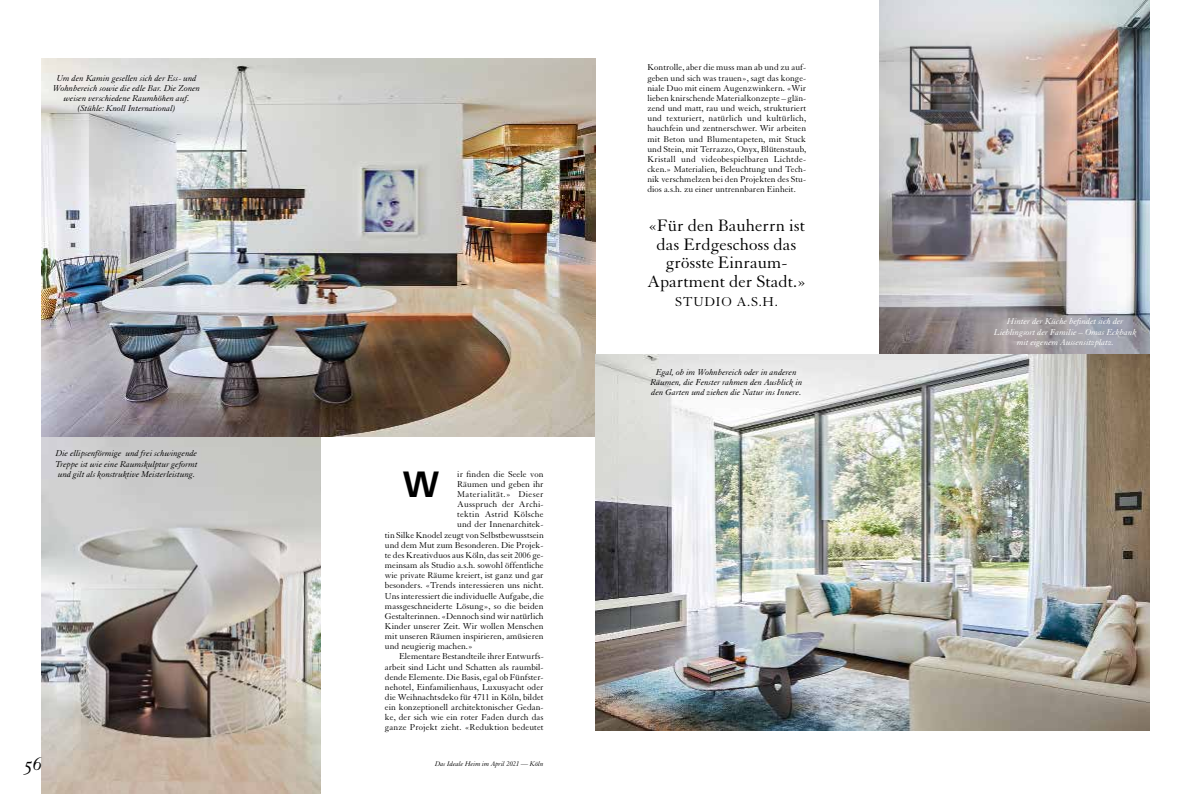
<style>
.page{position:relative;width:1191px;height:794px;background:#fff}
.page>*{position:absolute;margin:0;border:0;box-sizing:border-box;transform-origin:0 0}
.t1{font:700 36.5px "Frutiger";color:#000}
.t2{font:20px "Granjon Italic Os F";color:#000}
.t3{font:18px/18.7px "Granjon LT Std";color:#000;text-align:center}
.t4{font:14px "Granjon LT Std";letter-spacing:.05em;color:#000}
.t5{font:9.2px/10.1px "Granjon LT Std";color:#000;text-align:justify}
.t6{font:italic 9.2px/10.1px "Granjon LT Std";color:#000;text-align:center}
.t7{font:italic 9.2px/10.1px "Granjon LT Std";color:#fff;text-align:center}
.t8{font:9.2px "Granjon LT Std";letter-spacing:.035em;color:#000}
.t9{font:9.2px "Granjon LT Std";letter-spacing:.02em;color:#000}
.t10{font:italic 7.3px "Granjon LT Std";color:#000}
</style>
<div class="page">
<img style="left:880px;top:0;width:269px;height:355px">
<img style="left:42px;top:436px;width:279px;height:358px">
<img style="left:42px;top:59px;width:553px;height:377px">
<img style="left:595px;top:355px;width:554px;height:375px">
<p class="t6" style="left:53px;top:73px;width:149px">Um den Kamin gesellen sich der Ess- und Wohnbereich sowie die edle Bar. Die Zonen weisen verschiedene Raumhöhen auf. (Stühle: Knoll International)</p>
<p class="t6" style="left:55px;top:449px;width:144px;text-align:justify">Die ellipsenförmige und frei schwingende Treppe ist wie eine Raumskulptur geformt und gilt als konstruktive Meisterleistung.</p>
<h2 class="t2" style="left:24px;top:753px;width:19px">56</h2>
<p class="t5" style="left:457px;top:469px;width:88px">ir finden die Seele von</p>
<p class="t5" style="left:457px;top:479px;width:88px">Räumen und geben ihr</p>
<p class="t8" style="left:457px;top:489px;width:88px">Materialität.» Dieser</p>
<p class="t5" style="left:457px;top:499px;width:88px">Ausspruch der Archi-</p>
<p class="t9" style="left:457px;top:509px;width:88px">tektin Astrid Kölsche</p>
<p class="t5" style="left:457px;top:520px;width:88px">und der Innenarchitek-</p>
<p class="t5" style="left:385px;top:530px;width:160px">tin Silke Knodel zeugt von Selbstbewusstsein</p>
<p class="t5" style="left:385px;top:540px;width:160px">und dem Mut zum Besonderen. Die Projek-</p>
<p class="t5" style="left:385px;top:550px;width:160px">te des Kreativduos aus Köln, das seit 2006 ge-</p>
<p class="t5" style="left:385px;top:560px;width:160px">meinsam als Studio a.s.h. sowohl öffentliche</p>
<p class="t5" style="left:385px;top:570px;width:160px">wie private Räume kreiert, ist ganz und gar</p>
<p class="t5" style="left:385px;top:580px;width:160px">besonders. «Trends interessieren uns nicht.</p>
<p class="t5" style="left:385px;top:591px;width:160px">Uns interessiert die individuelle Aufgabe, die</p>
<p class="t5" style="left:385px;top:601px;width:160px">massgeschneiderte Lösung», so die beiden</p>
<p class="t5" style="left:385px;top:611px;width:160px">Gestalterinnen. «Dennoch sind wir natürlich</p>
<p class="t5" style="left:385px;top:621px;width:160px">Kinder unserer Zeit. Wir wollen Menschen</p>
<p class="t5" style="left:385px;top:631px;width:160px">mit unseren Räumen inspirieren, amüsieren</p>
<p class="t5" style="left:385px;top:641px;width:89px">und neugierig machen.»</p>
<p class="t5" style="left:399px;top:651px;width:146px">Elementare Bestandteile ihrer Entwurfs-</p>
<p class="t5" style="left:385px;top:662px;width:160px">arbeit sind Licht und Schatten als raumbil-</p>
<p class="t5" style="left:385px;top:672px;width:160px">dende Elemente. Die Basis, egal ob Fünfster-</p>
<p class="t5" style="left:385px;top:682px;width:160px">nehotel, Einfamilienhaus, Luxusyacht oder</p>
<p class="t5" style="left:385px;top:692px;width:160px">die Weihnachtsdeko für 4711 in Köln, bildet</p>
<p class="t5" style="left:385px;top:702px;width:160px">ein konzeptionell architektonischer Gedan-</p>
<p class="t5" style="left:385px;top:712px;width:160px">ke, der sich wie ein roter Faden durch das</p>
<p class="t5" style="left:385px;top:723px;width:160px">ganze Projekt zieht. «Reduktion bedeutet</p>
<h1 class="t1" style="left:403px;top:463px;width:38px">W</h1>
<p class="t10" style="left:435px;top:759px;width:110px">Das Ideale Heim im April 2021 — Köln</p>
<p class="t5" style="left:647px;top:63px;width:160px">Kontrolle, aber die muss man ab und zu auf&shy;geben und sich was trauen», sagt das konge&shy;niale Duo mit einem Augenzwinkern. «Wir lieben knirschende Materialkonzepte – glän&shy;zend und matt, rau und weich, strukturiert und texturiert, natürlich und kultürlich, hauchfein und zentnerschwer. Wir arbeiten mit Beton und Blumentapeten, mit Stuck und Stein, mit Terrazzo, Onyx, Blütenstaub, Kristall und videobespielbaren Lichtde&shy;cken.» Materialien, Beleuchtung und Tech&shy;nik verschmelzen bei den Projekten des Stu&shy;dios a.s.h. zu einer untrennbaren Einheit.</p>
<h3 class="t3" style="left:647px;top:216px;width:160px">«Für den Bauherrn ist das Erdgeschoss das grösste Einraum-<br>Apartment der Stadt.»</h3>
<h3 class="t4" style="left:675px;top:294px;width:104px">STUDIO A.S.H.</h3>
<p class="t6" style="left:650px;top:367px;width:154px">Egal, ob im Wohnbereich oder in anderen<br>Räumen, die Fenster rahmen den Ausblick in den Garten und ziehen die Natur ins Innere.</p>
<p class="t7" style="left:994px;top:317px;width:144px">Hinter der Küche befindet sich der<br>Lieblingsort der Familie – Omas Eckbank mit eigenem Aussensitzplatz.</p>
</div>
